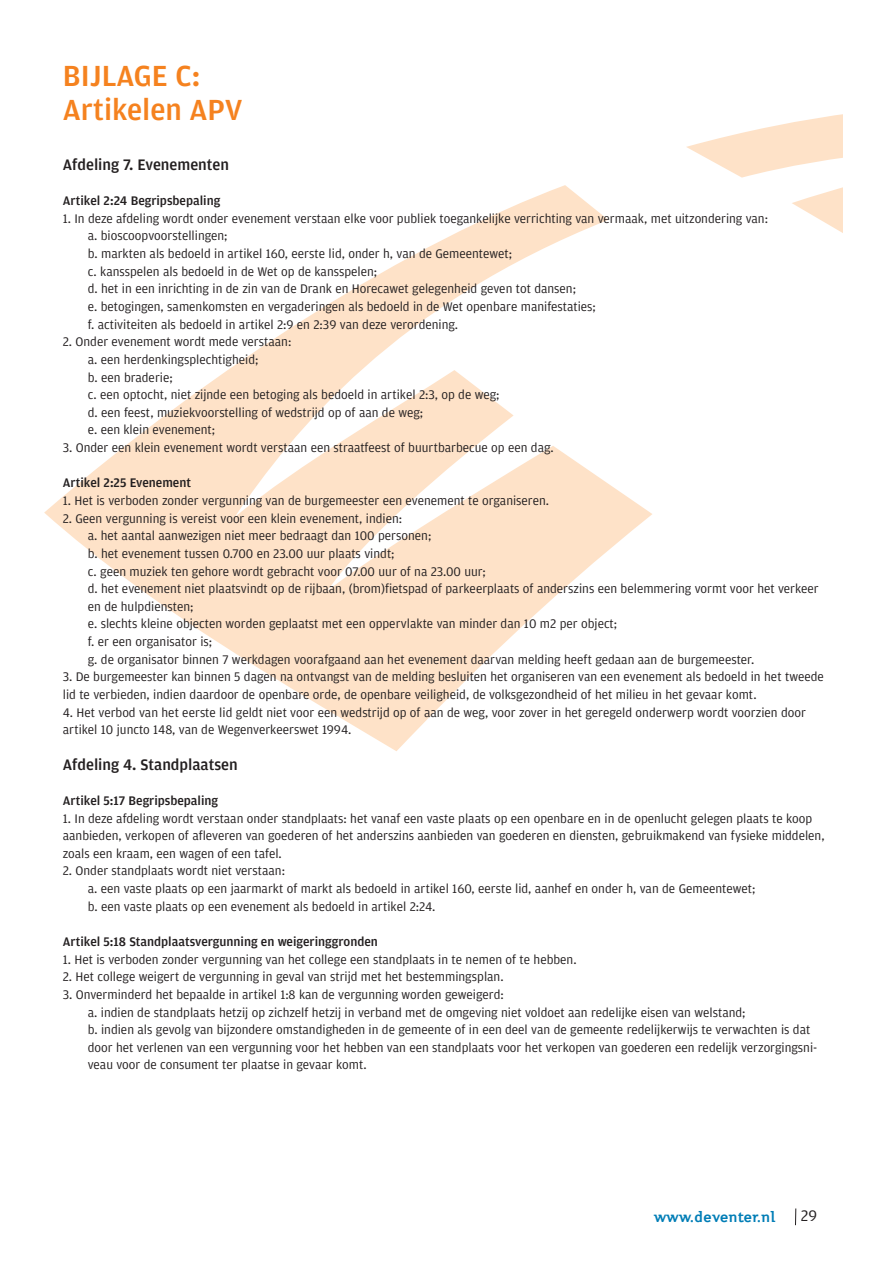
<style>
.page{position:relative;width:893px;height:1263px;background:#fff}
.page>*{position:absolute;margin:0;border:0;box-sizing:border-box;transform-origin:0 0}
.t1{font:500 30.9px/33.8px "Amplitude";color:#f5821f}
.t2{font:700 17.7px "Jeunesse";color:#007db6}
.t3{font:500 16.2px "Amplitude";color:#231f20}
.t4{font:16.2px "Amplitude";color:#231f20}
.t5{font:13.2px/17.7px "Amplitude";color:#231f20}
.t6{font:500 13.2px "Amplitude";color:#231f20}
</style>
<div class="page">
<svg style="left:44px;top:114px;width:798px;height:637px"></svg>
<svg style="left:795px;top:1209px;width:1px;height:16px"></svg>
<h1 class="t1" style="left:63px;top:61px;width:181px">BIJLAGE C:<br>Artikelen APV</h1>
<p class="t3" style="left:63px;top:158px;width:168px">Afdeling 7. Evenementen</p>
<p class="t6" style="left:63px;top:196px;width:159px">Artikel 2:24 Begripsbepaling</p>
<p class="t5" style="left:88px;top:210px;width:682px;text-indent:-25px">1. In deze afdeling wordt onder evenement verstaan elke voor publiek toegankelijke verrichting van vermaak, met uitzondering van: a. bioscoopvoorstellingen;<br>b. markten als bedoeld in artikel 160, eerste lid, onder h, van de Gemeentewet;<br>c. kansspelen als bedoeld in de Wet op de kansspelen;<br>d. het in een inrichting in de zin van de Drank en Horecawet gelegenheid geven tot dansen;<br>e. betogingen, samenkomsten en vergaderingen als bedoeld in de Wet openbare manifestaties;<br>f. activiteiten als bedoeld in artikel 2:9 en 2:39 van deze verordening.</p>
<p class="t5" style="left:88px;top:334px;width:413px;text-indent:-25px">2. Onder evenement wordt mede verstaan:<br>a. een herdenkingsplechtigheid;<br>b. een braderie;<br>c. een optocht, niet zijnde een betoging als bedoeld in artikel 2:3, op de weg; d. een feest, muziekvoorstelling of wedstrijd op of aan de weg;<br>e. een klein evenement;</p>
<p class="t5" style="left:63px;top:440px;width:492px">3. Onder een klein evenement wordt verstaan een straatfeest of buurtbarbecue op een dag.</p>
<p class="t6" style="left:63px;top:478px;width:130px">Artikel 2:25 Evenement</p>
<p class="t5" style="left:63px;top:493px;width:488px">1. Het is verboden zonder vergunning van de burgemeester een evenement te organiseren.</p>
<p class="t5" style="left:88px;top:510px;width:732px;text-indent:-25px">2. Geen vergunning is vereist voor een klein evenement, indien:<br>a. het aantal aanwezigen niet meer bedraagt dan 100 personen;<br>b. het evenement tussen 0.700 en 23.00 uur plaats vindt;<br>c. geen muziek ten gehore wordt gebracht voor 07.00 uur of na 23.00 uur;<br>d. het evenement niet plaatsvindt op de rijbaan, (brom)fietspad of parkeerplaats of anderszins een belemmering vormt voor het verkeer en de hulpdiensten;<br>e. slechts kleine objecten worden geplaatst met een oppervlakte van minder dan 10 m2 per object;<br>f. er een organisator is;<br>g. de organisator binnen 7 werkdagen voorafgaand aan het evenement daarvan melding heeft gedaan aan de burgemeester.</p>
<p class="t5" style="left:63px;top:669px;width:762px">3. De burgemeester kan binnen 5 dagen na ontvangst van de melding besluiten het organiseren van een evenement als bedoeld in het tweede lid te verbieden, indien daardoor de openbare orde, de openbare veiligheid, de volksgezondheid of het milieu in het gevaar komt.</p>
<p class="t5" style="left:63px;top:704px;width:745px">4. Het verbod van het eerste lid geldt niet voor een wedstrijd op of aan de weg, voor zover in het geregeld onderwerp wordt voorzien door artikel 10 juncto 148, van de Wegenverkeerswet 1994.</p>
<p class="t3" style="left:63px;top:758px;width:176px">Afdeling 4. Standplaatsen</p>
<p class="t6" style="left:63px;top:795px;width:157px">Artikel 5:17 Begripsbepaling</p>
<p class="t5" style="left:63px;top:810px;width:763px">1. In deze afdeling wordt verstaan onder standplaats: het vanaf een vaste plaats op een openbare en in de openlucht gelegen plaats te koop aanbieden, verkopen of afleveren van goederen of het anderszins aanbieden van goederen en diensten, gebruikmakend van fysieke middelen, zoals een kraam, een wagen of een tafel.</p>
<p class="t5" style="left:88px;top:863px;width:669px;text-indent:-25px">2. Onder standplaats wordt niet verstaan:<br>a. een vaste plaats op een jaarmarkt of markt als bedoeld in artikel 160, eerste lid, aanhef en onder h, van de Gemeentewet; b. een vaste plaats op een evenement als bedoeld in artikel 2:24.</p>
<p class="t6" style="left:63px;top:937px;width:317px">Artikel 5:18 Standplaatsvergunning en weigeringgronden</p>
<p class="t5" style="left:63px;top:951px;width:515px">1. Het is verboden zonder vergunning van het college een standplaats in te nemen of te hebben.</p>
<p class="t5" style="left:63px;top:969px;width:442px">2. Het college weigert de vergunning in geval van strijd met het bestemmingsplan.</p>
<p class="t5" style="left:88px;top:987px;width:731px;text-indent:-25px">3. Onverminderd het bepaalde in artikel 1:8 kan de vergunning worden geweigerd:<br>a. indien de standplaats hetzij op zichzelf hetzij in verband met de omgeving niet voldoet aan redelijke eisen van welstand;<br>b. indien als gevolg van bijzondere omstandigheden in de gemeente of in een deel van de gemeente redelijkerwijs te verwachten is dat door het verlenen van een vergunning voor het hebben van een standplaats voor het verkopen van goederen een redelijk verzorgingsni&shy;veau voor de consument ter plaatse in gevaar komt.</p>
<h2 class="t2" style="left:654px;top:1209px;width:123px">www.deventer.nl</h2>
<p class="t4" style="left:801px;top:1210px;width:18px">29</p>
</div>
